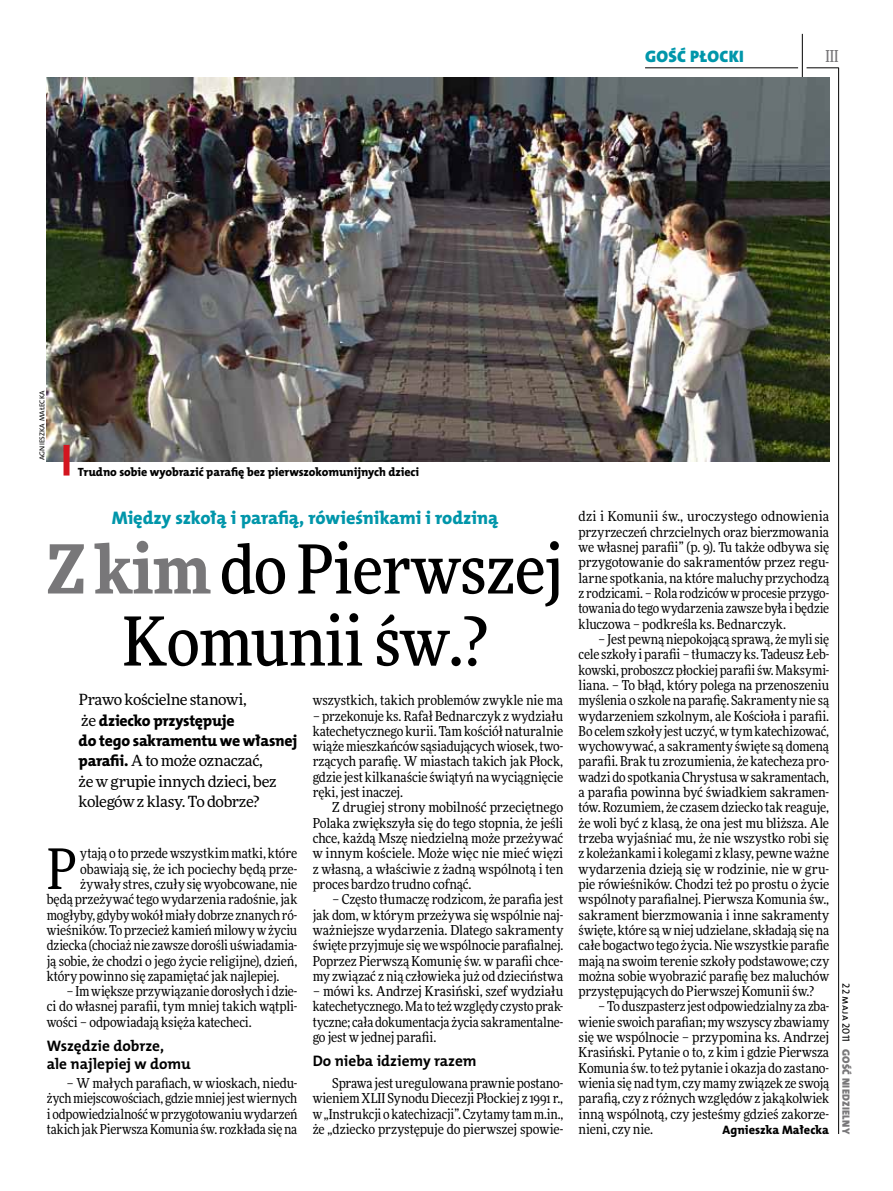
<style>
.page{position:relative;width:893px;height:1191px;background:#fff}
.page>*{position:absolute;margin:0;border:0;box-sizing:border-box;transform-origin:0 0}
.t1{font:500 67.5px/72px "Freeday Narrow";letter-spacing:-.01em;color:#000;text-align:center}
.t2{font:55.95px "Freeday Narrow News";color:#000}
.t3{font:18.3px "The Mix HP8 Ex Bld";letter-spacing:-.005em;color:#0096aa}
.t4{font:16.65px "The Mix HP9 Blk";letter-spacing:.02em;color:#0096aa}
.t5{font:500 16.5px "Freeday Narrow";color:#787779;scale:.9 1}
.t6{font:15.75px/20.4px "The Mix HP8 Ex Bld";letter-spacing:-.015em;color:#000}
.t7{font:15.45px/20.4px "Freeday News";letter-spacing:-.025em;color:#000}
.t8{font:15.3px/17.7px "The Mix HP7 Bld";color:#000}
.t9{font:13.65px/15.3px "Freeday Narrow News";letter-spacing:-.01em;color:#000;text-align:justify}
.t10{font:12.3px "The Mix HP8 Ex Bld";letter-spacing:.005em;color:#000}
.t11{font:12px "The Mix HP8 Ex Bld";letter-spacing:-.005em;color:#000}
.t12{font:10.5px "The Mix HP9 Blk";letter-spacing:.025em;color:#787779}
.t13{font:10.5px "The Mix HP5 Plain";color:#000}
.t14{font:7.2px "The Mix HP5 Plain";letter-spacing:.015em;color:#000}
.s1{font-weight:900;color:#787779}
.s2{font-family:"Freeday News";font-size:15.45px}
.s3{font-family:"The Mix HP8 Ex Bld";font-size:15.75px}
</style>
<div class="page">
<hr style="left:806px;top:68px;width:33px;height:1px;background:#000">
<hr style="left:645px;top:68px;width:153px;height:1px;background:#000">
<hr style="left:838px;top:68px;width:1px;height:1066px;background:#000">
<hr style="left:802px;top:34px;width:1px;height:43px;background:#000">
<img style="left:47px;top:77px;width:782px;height:385px">
<div style="left:64px;top:445px;width:6px;height:30px;background:#d3151f"></div>
<p class="t4" style="left:645px;top:46px;width:100px">GOŚĆ PŁOCKI</p>
<p class="t5" style="left:825px;top:46px;width:16px">III</p>
<p class="t14" style="left:38px;top:460px;width:71px;rotate:-90deg">Agnieszka Małecka</p>
<p class="t11" style="left:78px;top:464px;width:343px">Trudno sobie wyobrazić parafię bez pierwszokomunijnych dzieci</p>
<h3 class="t3" style="left:112px;top:506px;width:388px">Między szkołą i parafią, rówieśnikami i rodziną</h3>
<h1 class="t1" style="left:47px;top:532px;width:518px"><span class="s1">Z kim</span> do Pierwszej<br>Komunii św.?</h1>
<p class="t7" style="left:79px;top:689px;width:170px">Prawo kościelne stanowi,</p>
<p class="t6" style="left:79px;top:710px;width:220px"><span class="s2">że</span> dziecko przystępuje<br>do tego sakramentu we własnej</p>
<p class="t7" style="left:79px;top:750px;width:200px"><span class="s3">parafii.</span> A to może oznaczać, że w grupie innych dzieci, bez kolegów z klasy. To dobrze?</p>
<h2 class="t2" style="left:47px;top:834px;width:32px">P</h2>
<p class="t9" style="left:80px;top:845px;width:219px">ytają o to przede wszystkim matki, które</p>
<p class="t9" style="left:80px;top:861px;width:219px">obawiają się, że ich pociechy będą prze-</p>
<p class="t9" style="left:80px;top:876px;width:218px">żywały stres, czuły się wyobcowane, nie</p>
<p class="t9" style="left:47px;top:891px;width:252px">będą przeżywać tego wydarzenia radośnie, jak</p>
<p class="t9" style="left:47px;top:907px;width:252px">mogłyby, gdyby wokół miały dobrze znanych ró-</p>
<p class="t9" style="left:47px;top:922px;width:252px">wieśników. To przecież kamień milowy w życiu</p>
<p class="t9" style="left:47px;top:937px;width:252px">dziecka (chociaż nie zawsze dorośli uświadamia-</p>
<p class="t9" style="left:47px;top:953px;width:252px">ją sobie, że chodzi o jego życie religijne), dzień,</p>
<p class="t9" style="left:47px;top:968px;width:234px">który powinno się zapamiętać jak najlepiej.</p>
<p class="t9" style="left:47px;top:983px;width:252px;text-indent:20px">– Im większe przywiązanie dorosłych i dzie&shy;ci do własnej parafii, tym mniej takich wątpli&shy;wości – odpowiadają księża katecheci.</p>
<p class="t8" style="left:47px;top:1037px;width:146px">Wszędzie dobrze,<br>ale najlepiej w domu</p>
<p class="t9" style="left:47px;top:1075px;width:252px;text-indent:20px">– W małych parafiach, w wioskach, niedu&shy;żych miejscowościach, gdzie mniej jest wiernych i odpowiedzialność w przygotowaniu wydarzeń takich jak Pierwsza Komunia św. rozkłada się na</p>
<p class="t9" style="left:313px;top:692px;width:252px">wszystkich, takich problemów zwykle nie ma</p>
<p class="t9" style="left:313px;top:708px;width:252px">– przekonuje ks. Rafał Bednarczyk z wydziału katechetycznego kurii. Tam kościół naturalnie wiąże mieszkańców sąsiadujących wiosek, two&shy;rzących parafię. W miastach takich jak Płock, gdzie jest kilkanaście świątyń na wyciągnięcie ręki, jest inaczej.</p>
<p class="t9" style="left:313px;top:799px;width:252px;text-indent:20px">Z drugiej strony mobilność przeciętnego Polaka zwiększyła się do tego stopnia, że jeśli chce, każdą Mszę niedzielną może przeżywać w innym kościele. Może więc nie mieć więzi z własną, a właściwie z żadną wspólnotą i ten proces bardzo trudno cofnąć.</p>
<p class="t9" style="left:313px;top:891px;width:252px;text-indent:20px">– Często tłumaczę rodzicom, że parafia jest jak dom, w którym przeżywa się wspólnie naj&shy;ważniejsze wydarzenia. Dlatego sakramenty święte przyjmuje się we wspólnocie parafialnej.<br>Poprzez Pierwszą Komunię św. w parafii chce&shy;my związać z nią człowieka już od dzieciństwa</p>
<p class="t9" style="left:313px;top:983px;width:252px">– mówi ks. Andrzej Krasiński, szef wydziału katechetycznego. Ma to też względy czysto prak&shy;tyczne; cała dokumentacja życia sakramentalne&shy;go jest w jednej parafii.</p>
<p class="t8" style="left:313px;top:1052px;width:165px">Do nieba idziemy razem</p>
<p class="t9" style="left:313px;top:1075px;width:252px;text-indent:20px">Sprawa jest uregulowana prawnie postano&shy;wieniem XLII Synodu Diecezji Płockiej z 1991 r., w „Instrukcji o katechizacji”. Czytamy tam m.in., że „dziecko przystępuje do pierwszej spowie-</p>
<p class="t9" style="left:579px;top:509px;width:252px">dzi i Komunii św., uroczystego odnowienia przyrzeczeń chrzcielnych oraz bierzmowania we własnej parafii” (p. 9). Tu także odbywa się przygotowanie do sakramentów przez regu&shy;larne spotkania, na które maluchy przychodzą z rodzicami. – Rola rodziców w procesie przygo&shy;towania do tego wydarzenia zawsze była i będzie kluczowa – podkreśla ks. Bednarczyk.</p>
<p class="t9" style="left:579px;top:631px;width:252px;text-indent:20px">– Jest pewną niepokojącą sprawą, że myli się cele szkoły i parafii – tłumaczy ks. Tadeusz Łeb&shy;kowski, proboszcz płockiej parafii św. Maksymi&shy;liana. – To błąd, który polega na przenoszeniu myślenia o szkole na parafię. Sakramenty nie są wydarzeniem szkolnym, ale Kościoła i parafii.<br>Bo celem szkoły jest uczyć, w tym katechizować, wychowywać, a sakramenty święte są domeną parafii. Brak tu zrozumienia, że katecheza pro&shy;wadzi do spotkania Chrystusa w sakramentach, a parafia powinna być świadkiem sakramen&shy;tów. Rozumiem, że czasem dziecko tak reaguje, że woli być z klasą, że ona jest mu bliższa. Ale trzeba wyjaśniać mu, że nie wszystko robi się z koleżankami i kolegami z klasy, pewne ważne wydarzenia dzieją się w rodzinie, nie w gru&shy;pie rówieśników. Chodzi też po prostu o życie wspólnoty parafialnej. Pierwsza Komunia św., sakrament bierzmowania i inne sakramenty święte, które są w niej udzielane, składają się na całe bogactwo tego życia. Nie wszystkie parafie mają na swoim terenie szkoły podstawowe; czy można sobie wyobrazić parafię bez maluchów przystępujących do Pierwszej Komunii św.?</p>
<p class="t9" style="left:579px;top:998px;width:252px;text-indent:20px">– To duszpasterz jest odpowiedzialny za zba&shy;wienie swoich parafian; my wszyscy zbawiamy się we wspólnocie – przypomina ks. Andrzej Krasiński. Pytanie o to, z kim i gdzie Pierwsza Komunia św. to też pytanie i okazja do zastano&shy;wienia się nad tym, czy mamy związek ze swoją parafią, czy z różnych względów z jakąkolwiek inną wspólnotą, czy jesteśmy gdzieś zakorze&shy;nieni, czy nie.</p>
<p class="t10" style="left:723px;top:1122px;width:108px">Agnieszka Małecka</p>
<p class="t13" style="left:853px;top:983px;width:61px;rotate:90deg">22 maja 2011</p>
<p class="t12" style="left:853px;top:1049px;width:86px;rotate:90deg">GOŚĆ NIEDZIELNY</p>
</div>
